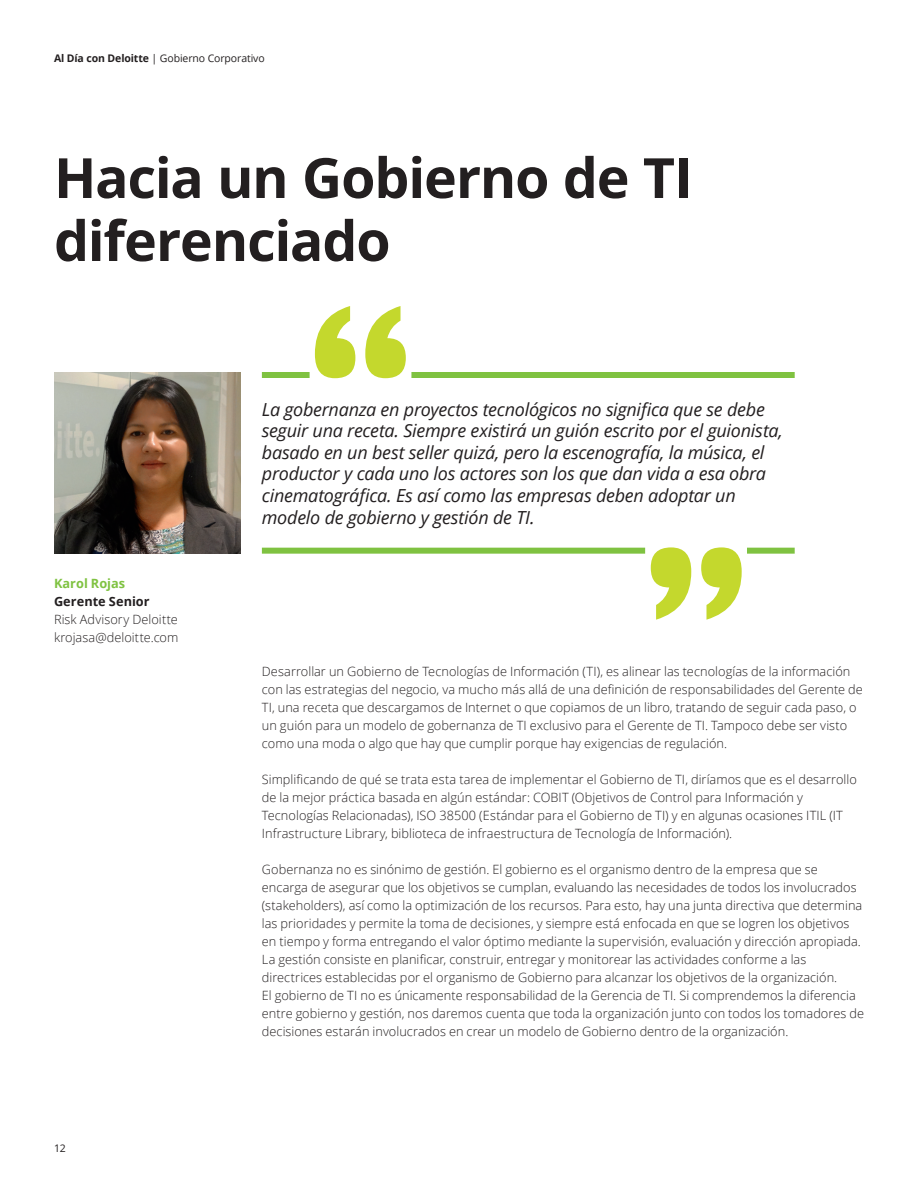
<style>
.page{position:relative;width:918px;height:1188px;background:#fff}
.page>*{position:absolute;margin:0;border:0;box-sizing:border-box;transform-origin:0 0}
.t1{font:700 55.5px/63px "Open Sans";letter-spacing:-.02em;color:#231f20}
.t2{font:italic 18px/21.6px "Open Sans";letter-spacing:-.015em;color:#231f20}
.t3{font:300 12.75px/18px "Open Sans";letter-spacing:.005em;color:#231f20}
.t4{font:700 12.75px "Open Sans";color:#231f20}
.t5{font:700 12.75px "Open Sans";color:#7fc241}
.t6{font:10.5px "Open Sans";letter-spacing:-.01em;color:#231f20}
.s1{font-weight:700}
</style>
<div class="page">
<div style="left:411px;top:372px;width:384px;height:6px;background:#7fc241"></div>
<div style="left:262px;top:372px;width:48px;height:6px;background:#7fc241"></div>
<div style="left:262px;top:548px;width:383px;height:6px;background:#7fc241"></div>
<div style="left:747px;top:548px;width:48px;height:6px;background:#7fc241"></div>
<svg style="left:315px;top:306px;width:91px;height:72px"></svg>
<svg style="left:651px;top:547px;width:91px;height:73px"></svg>
<img style="left:54px;top:372px;width:186px;height:182px">
<p class="t6" style="left:54px;top:51px;width:212px"><span class="s1">Al Día con Deloitte</span> | Gobierno Corporativo</p>
<h1 class="t1" style="left:54px;top:145px;width:640px">Hacia un Gobierno de TI diferenciado</h1>
<p class="t5" style="left:54px;top:574px;width:73px">Karol Rojas</p>
<p class="t4" style="left:54px;top:592px;width:97px">Gerente Senior</p>
<p class="t3" style="left:54px;top:610px;width:126px">Risk Advisory Deloitte krojasa@deloitte.com</p>
<p class="t6" style="left:54px;top:1141px;width:13px">12</p>
<p class="t2" style="left:262px;top:398px;width:522px">La gobernanza en proyectos tecnológicos no significa que se debe seguir una receta. Siempre existirá un guión escrito por el guionista, basado en un best seller quizá, pero la escenografía, la música, el productor y cada uno los actores son los que dan vida a esa obra cinematográfica. Es así como las empresas deben adoptar un modelo de gobierno y gestión de TI.</p>
<p class="t3" style="left:262px;top:662px;width:603px">Desarrollar un Gobierno de Tecnologías de Información (TI), es alinear las tecnologías de la información con las estrategias del negocio, va mucho más allá de una definición de responsabilidades del Gerente de TI, una receta que descargamos de Internet o que copiamos de un libro, tratando de seguir cada paso, o un guión para un modelo de gobernanza de TI exclusivo para el Gerente de TI. Tampoco debe ser visto como una moda o algo que hay que cumplir porque hay exigencias de regulación.</p>
<p class="t3" style="left:262px;top:770px;width:596px">Simplificando de qué se trata esta tarea de implementar el Gobierno de TI, diríamos que es el desarrollo de la mejor práctica basada en algún estándar: COBIT (Objetivos de Control para Información y Tecnologías Relacionadas), ISO 38500 (Estándar para el Gobierno de TI) y en algunas ocasiones ITIL (IT Infrastructure Library, biblioteca de infraestructura de Tecnología de Información).</p>
<p class="t3" style="left:262px;top:860px;width:604px">Gobernanza no es sinónimo de gestión. El gobierno es el organismo dentro de la empresa que se encarga de asegurar que los objetivos se cumplan, evaluando las necesidades de todos los involucrados (stakeholders), así como la optimización de los recursos. Para esto, hay una junta directiva que determina las prioridades y permite la toma de decisiones, y siempre está enfocada en que se logren los objetivos en tiempo y forma entregando el valor óptimo mediante la supervisión, evaluación y dirección apropiada.<br>La gestión consiste en planificar, construir, entregar y monitorear las actividades conforme a las directrices establecidas por el organismo de Gobierno para alcanzar los objetivos de la organización.<br>El gobierno de TI no es únicamente responsabilidad de la Gerencia de TI. Si comprendemos la diferencia entre gobierno y gestión, nos daremos cuenta que toda la organización junto con todos los tomadores de decisiones estarán involucrados en crear un modelo de Gobierno dentro de la organización.</p>
</div>
